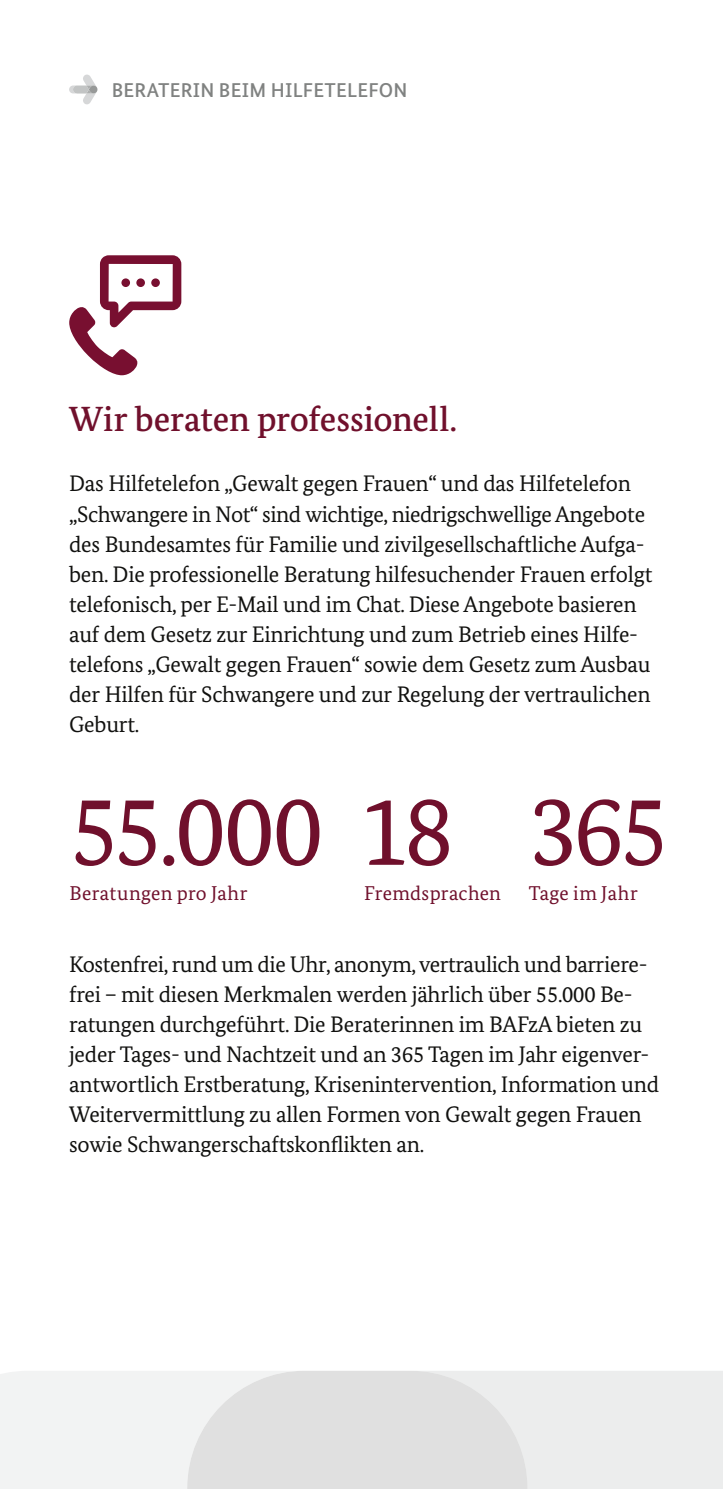
<style>
.page{position:relative;width:723px;height:1489px;background:#fff}
.page>*{position:absolute;margin:0;border:0;box-sizing:border-box;transform-origin:0 0}
.Beratungen_pro_Jahr{font:98.75px "Bundes Serif";letter-spacing:-.04em;color:#70102c}
.t1{font:500 35px "Bundes Serif";letter-spacing:-.005em;color:#70102c}
.t2{font:22.5px/30px "Bundes Serif";letter-spacing:-.01em;color:#11110f}
.Beratungen_pro_Jahr-2{font:20px "Bundes Serif";letter-spacing:.015em;color:#70102c}
.t3{font:500 20px "Bundes Sans";letter-spacing:.01em;color:#808281}
</style>
<div class="page">
<svg style="left:69px;top:75px;width:28px;height:29px"></svg>
<svg style="left:69px;top:255px;width:112px;height:120px"></svg>
<div style="left:136px;top:278px;width:9px;height:9px;background:#780f30;border-radius:50%"></div>
<div style="left:151px;top:278px;width:9px;height:9px;background:#780f30;border-radius:50%"></div>
<div style="left:121px;top:278px;width:9px;height:9px;background:#780f30;border-radius:50%"></div>
<svg style="left:0;top:1371px;width:723px;height:117px"></svg>
<p class="t3" style="left:112px;top:78px;width:297px">BERATERIN BEIM HILFETELEFON</p>
<h3 class="t1" style="left:69px;top:398px;width:389px">Wir beraten professionell.</h3>
<p class="t2" style="left:69px;top:468px;width:585px">Das Hilfetelefon „Gewalt gegen Frauen“ und das Hilfetelefon „Schwangere in Not“ sind wichtige, niedrigschwellige Angebote des Bundesamtes für Familie und zivilgesellschaftliche Aufga&shy;ben. Die professionelle Beratung hilfesuchender Frauen erfolgt telefonisch, per E-Mail und im Chat. Diese Angebote basieren auf dem Gesetz zur Einrichtung und zum Betrieb eines Hilfe&shy;telefons „Gewalt gegen Frauen“ sowie dem Gesetz zum Ausbau der Hilfen für Schwangere und zur Regelung der vertraulichen Geburt.</p>
<h2 class="Beratungen_pro_Jahr" style="left:70px;top:770px;width:385px">55.000 18</h2>
<h2 class="Beratungen_pro_Jahr-2" style="left:70px;top:880px;width:179px">Beratungen pro Jahr</h2>
<h2 class="Beratungen_pro_Jahr-2" style="left:364px;top:880px;width:138px">Fremdsprachen</h2>
<h2 class="Beratungen_pro_Jahr" style="left:529px;top:770px;width:142px">365</h2>
<h2 class="Beratungen_pro_Jahr-2" style="left:529px;top:880px;width:110px">Tage im Jahr</h2>
<p class="t2" style="left:69px;top:948px;width:592px">Kostenfrei, rund um die Uhr, anonym, vertraulich und barriere&shy;frei – mit diesen Merkmalen werden jährlich über 55.000 Be&shy;ratungen durchgeführt. Die Beraterinnen im BAFzA bieten zu jeder Tages- und Nachtzeit und an 365 Tagen im Jahr eigenver&shy;antwortlich Erstberatung, Krisenintervention, Information und Weitervermittlung zu allen Formen von Gewalt gegen Frauen sowie Schwangerschaftskonflikten an.</p>
</div>
